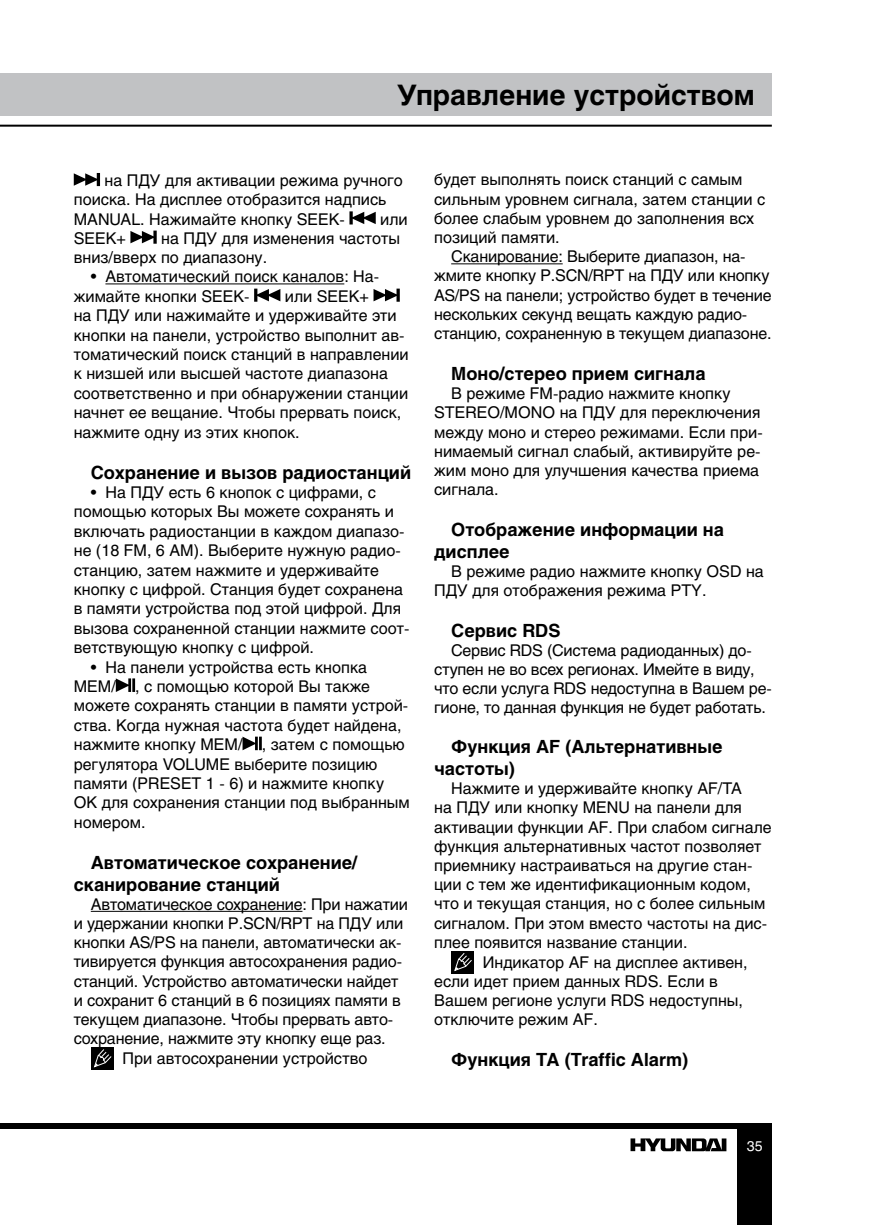
<style>
.page{position:relative;width:874px;height:1225px;background:#fff}
.page>*{position:absolute;margin:0;border:0;box-sizing:border-box;transform-origin:0 0}
.t1{font:700 28px "Helios";color:#000}
.t2{font:700 18px/21.6px "Helios";color:#000}
.t3{font:16px/19.4px "Helios";color:#000}
.t4{font:14px "Helios";color:#fff}
</style>
<div class="page">
<hr style="left:0;top:125px;width:771px;height:2px;background:#000">
<div style="left:0;top:1122px;width:771px;height:6px;background:#000"></div>
<div style="left:737px;top:1123px;width:34px;height:102px;background:#000"></div>
<div style="left:0;top:74px;width:771px;height:42px;background:#c1c2c4"></div>
<svg style="left:630px;top:1138px;width:96px;height:13px"></svg>
<hr style="left:105px;top:283px;width:239px;height:1px;background:#000">
<hr style="left:91px;top:911px;width:211px;height:1px;background:#000">
<svg style="left:74px;top:173px;width:26px;height:13px"></svg>
<svg style="left:349px;top:211px;width:26px;height:13px"></svg>
<svg style="left:130px;top:231px;width:27px;height:13px"></svg>
<svg style="left:254px;top:289px;width:26px;height:13px"></svg>
<svg style="left:373px;top:289px;width:26px;height:13px"></svg>
<svg style="left:116px;top:678px;width:19px;height:14px"></svg>
<svg style="left:242px;top:736px;width:20px;height:14px"></svg>
<div style="left:91px;top:1047px;width:22px;height:23px;background:#000"></div>
<svg style="left:93px;top:1049px;width:19px;height:19px"></svg>
<hr style="left:451px;top:263px;width:111px;height:1px;background:#000">
<div style="left:451px;top:951px;width:22px;height:22px;background:#000"></div>
<svg style="left:454px;top:953px;width:18px;height:19px"></svg>
<h1 class="t1" style="left:397px;top:79px;width:359px">Управление устройством</h1>
<p class="t3" style="left:74px;top:171px;width:330px;text-indent:31px">на ПДУ для активации режима ручного поиска. На дисплее отобразится надпись<br>MANUAL. Нажимайте кнопку SEEK-</p>
<p class="t3" style="left:380px;top:209px;width:29px">или</p>
<p class="t3" style="left:74px;top:228px;width:54px">SEEK+</p>
<p class="t3" style="left:74px;top:228px;width:328px;text-indent:87px">на ПДУ для изменения частоты вниз/вверх по диапазону.</p>
<p class="t3" style="left:74px;top:267px;width:307px;text-indent:17px">• Автоматический поиск каналов: На&shy;жимайте кнопки SEEK-</p>
<p class="t3" style="left:74px;top:286px;width:336px;text-indent:211px">или SEEK+<br>на ПДУ или нажимайте и удерживайте эти кнопки на панели, устройство выполнит ав&shy;томатический поиск станций в направлении к низшей или высшей частоте диапазона соответственно и при обнаружении станции начнет ее вещание. Чтобы прервать поиск, нажмите одну из этих кнопок.</p>
<p class="t2" style="left:91px;top:461px;width:322px">Сохранение и вызов радиостанций</p>
<p class="t3" style="left:74px;top:482px;width:337px;text-indent:17px">• На ПДУ есть 6 кнопок с цифрами, с помощью которых Вы можете сохранять и включать радиостанции в каждом диапазо&shy;не (18 FM, 6 AM). Выберите нужную радио&shy;станцию, затем нажмите и удерживайте кнопку с цифрой. Станция будет сохранена в памяти устройства под этой цифрой. Для вызова сохраненной станции нажмите соот&shy;ветствующую кнопку с цифрой.</p>
<p class="t3" style="left:74px;top:657px;width:337px;text-indent:17px">• На панели устройства есть кнопка MEM/ , с помощью которой Вы также можете сохранять станции в памяти устрой&shy;ства. Когда нужная частота будет найдена, нажмите кнопку MEM/ , затем с помощью регулятора VOLUME выберите позицию памяти (PRESET 1 - 6) и нажмите кнопку OK для сохранения станции под выбранным номером.</p>
<p class="t2" style="left:74px;top:851px;width:285px;text-indent:17px">Автоматическое сохранение/ сканирование станций</p>
<p class="t3" style="left:91px;top:894px;width:318px">Автоматическое сохранение: При нажатии</p>
<p class="t3" style="left:74px;top:913px;width:331px">и удержании кнопки P.SCN/RPT на ПДУ или</p>
<p class="t3" style="left:74px;top:932px;width:329px">кнопки AS/PS на панели, автоматически ак-</p>
<p class="t3" style="left:74px;top:952px;width:329px">тивируется функция автосохранения радио-</p>
<p class="t3" style="left:74px;top:971px;width:326px">станций. Устройство автоматически найдет</p>
<p class="t3" style="left:74px;top:990px;width:328px">и сохранит 6 станций в 6 позициях памяти в</p>
<p class="t3" style="left:74px;top:1009px;width:321px">текущем диапазоне. Чтобы прервать авто-</p>
<p class="t3" style="left:74px;top:1028px;width:313px">сохранение, нажмите эту кнопку еще раз.</p>
<p class="t3" style="left:122px;top:1048px;width:246px">При автосохранении устройство</p>
<p class="t3" style="left:434px;top:170px;width:332px">будет выполнять поиск станций с самым сильным уровнем сигнала, затем станции с более слабым уровнем до заполнения всх позиций памяти.</p>
<p class="t3" style="left:434px;top:247px;width:339px;text-indent:17px">Сканирование: Выберите диапазон, на&shy;жмите кнопку P.SCN/RPT на ПДУ или кнопку AS/PS на панели; устройство будет в течение нескольких секунд вещать каждую радио&shy;станцию, сохраненную в текущем диапазоне.</p>
<p class="t2" style="left:451px;top:363px;width:256px">Моно/стерео прием сигнала</p>
<p class="t3" style="left:434px;top:384px;width:330px;text-indent:17px">В режиме FM-радио нажмите кнопку STEREO/MONO на ПДУ для переключения между моно и стерео режимами. Если при&shy;нимаемый сигнал слабый, активируйте ре&shy;жим моно для улучшения качества приема сигнала.</p>
<p class="t2" style="left:434px;top:519px;width:291px;text-indent:17px">Отображение информации на дисплее</p>
<p class="t3" style="left:434px;top:561px;width:331px;text-indent:17px">В режиме радио нажмите кнопку OSD на<br>ПДУ для отображения режима PTY.</p>
<p class="t2" style="left:451px;top:619px;width:111px">Сервис RDS</p>
<p class="t3" style="left:434px;top:640px;width:339px;text-indent:17px">Сервис RDS (Система радиоданных) до&shy;ступен не во всех регионах. Имейте в виду, что если услуга RDS недоступна в Вашем ре&shy;гионе, то данная функция не будет работать.</p>
<p class="t2" style="left:434px;top:736px;width:290px;text-indent:17px">Функция AF (Альтернативные частоты)</p>
<p class="t3" style="left:451px;top:778px;width:292px">Нажмите и удерживайте кнопку AF/TA</p>
<p class="t3" style="left:434px;top:798px;width:309px">на ПДУ или кнопку MENU на панели для</p>
<p class="t3" style="left:434px;top:817px;width:339px">активации функции AF. При слабом сигнале</p>
<p class="t3" style="left:434px;top:836px;width:329px">функция альтернативных частот позволяет</p>
<p class="t3" style="left:434px;top:855px;width:319px">приемнику настраиваться на другие стан-</p>
<p class="t3" style="left:434px;top:874px;width:318px">ции с тем же идентификационным кодом,</p>
<p class="t3" style="left:434px;top:894px;width:332px">что и текущая станция, но с более сильным</p>
<p class="t3" style="left:434px;top:913px;width:334px">сигналом. При этом вместо частоты на дис-</p>
<p class="t3" style="left:434px;top:932px;width:255px">плее появится название станции.</p>
<p class="t3" style="left:482px;top:952px;width:266px">Индикатор AF на дисплее активен,</p>
<p class="t3" style="left:434px;top:971px;width:285px">если идет прием данных RDS. Если в</p>
<p class="t3" style="left:434px;top:990px;width:310px">Вашем регионе услуги RDS недоступны,</p>
<p class="t3" style="left:434px;top:1010px;width:165px">отключите режим AF.</p>
<p class="t2" style="left:451px;top:1049px;width:238px">Функция TA (Traffic Alarm)</p>
<p class="t4" style="left:746px;top:1138px;width:17px">35</p>
</div>
